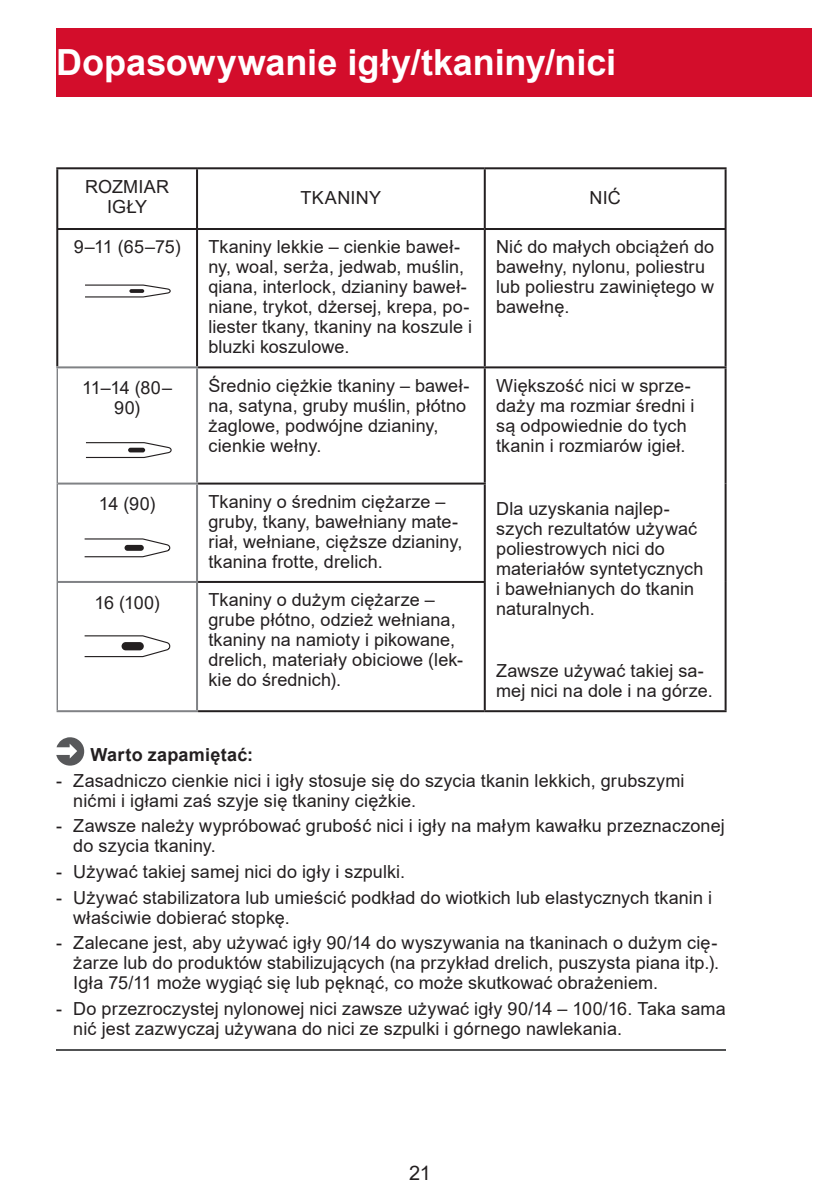
<style>
.page{position:relative;width:840px;height:1191px;background:#fff}
.page>*{position:absolute;margin:0;border:0;box-sizing:border-box;transform-origin:0 0}
.t1{font:700 36px "Arial";color:#fff}
.t2{font:20px "Arial";color:#231f20}
.t3{font:18px/20px "Arial";letter-spacing:.005em;color:#231f20}
.t4{font:700 18px "Arial";letter-spacing:.015em;color:#231f20}
</style>
<div class="page">
<div style="left:56px;top:28px;width:755px;height:68px;background:#d30d2b"></div>
<hr style="left:56px;top:1049px;width:669px;height:1px;background:#515253">
<svg style="left:56px;top:737px;width:28px;height:28px"></svg>
<hr style="left:56px;top:167px;width:141px;height:2px;background:#231f20">
<hr style="left:56px;top:169px;width:2px;height:59px;background:#231f20">
<hr style="left:197px;top:167px;width:287px;height:2px;background:#231f20">
<hr style="left:196px;top:169px;width:2px;height:59px;background:#231f20">
<hr style="left:484px;top:167px;width:242px;height:2px;background:#231f20">
<hr style="left:483px;top:169px;width:2px;height:59px;background:#231f20">
<hr style="left:724px;top:169px;width:2px;height:59px;background:#231f20">
<hr style="left:56px;top:228px;width:141px;height:2px;background:#231f20">
<hr style="left:56px;top:230px;width:2px;height:136px;background:#231f20">
<hr style="left:197px;top:228px;width:287px;height:2px;background:#231f20">
<hr style="left:196px;top:230px;width:2px;height:136px;background:#231f20">
<hr style="left:484px;top:228px;width:242px;height:2px;background:#231f20">
<hr style="left:483px;top:230px;width:2px;height:136px;background:#231f20">
<hr style="left:724px;top:230px;width:2px;height:136px;background:#231f20">
<hr style="left:198px;top:366px;width:286px;height:2px;background:#231f20">
<hr style="left:484px;top:366px;width:242px;height:2px;background:#231f20">
<hr style="left:483px;top:368px;width:2px;height:114px;background:#231f20">
<hr style="left:724px;top:368px;width:2px;height:115px;background:#231f20">
<hr style="left:198px;top:482px;width:287px;height:2px;background:#231f20">
<hr style="left:483px;top:484px;width:2px;height:97px;background:#231f20">
<hr style="left:724px;top:483px;width:2px;height:99px;background:#231f20">
<hr style="left:198px;top:581px;width:287px;height:2px;background:#231f20">
<hr style="left:483px;top:583px;width:2px;height:127px;background:#231f20">
<hr style="left:724px;top:582px;width:2px;height:128px;background:#231f20">
<hr style="left:198px;top:710px;width:286px;height:2px;background:#231f20">
<hr style="left:484px;top:710px;width:242px;height:2px;background:#231f20">
<hr style="left:56px;top:366px;width:142px;height:2px;background:#808285">
<hr style="left:196px;top:368px;width:2px;height:114px;background:#808285">
<hr style="left:57px;top:368px;width:1px;height:115px;background:#808285">
<hr style="left:58px;top:482px;width:140px;height:2px;background:#808285">
<hr style="left:196px;top:484px;width:2px;height:97px;background:#808285">
<hr style="left:58px;top:581px;width:140px;height:2px;background:#808285">
<hr style="left:196px;top:583px;width:2px;height:127px;background:#808285">
<hr style="left:57px;top:483px;width:1px;height:99px;background:#808285">
<hr style="left:57px;top:582px;width:1px;height:128px;background:#808285">
<hr style="left:57px;top:710px;width:141px;height:2px;background:#808285">
<svg style="left:85px;top:284px;width:86px;height:14px"></svg>
<svg style="left:86px;top:442px;width:86px;height:17px"></svg>
<svg style="left:84px;top:538px;width:87px;height:20px"></svg>
<svg style="left:84px;top:635px;width:87px;height:22px"></svg>
<h1 class="t1" style="left:56px;top:37px;width:561px">Dopasowywanie igły/tkaniny/nici</h1>
<p class="t3" style="left:85px;top:176px;width:85px;text-align:center">ROZMIAR<br>IGŁY</p>
<p class="t3" style="left:300px;top:187px;width:82px">TKANINY</p>
<p class="t3" style="left:589px;top:187px;width:33px">NIĆ</p>
<p class="t3" style="left:74px;top:237px;width:108px">9–11 (65–75)</p>
<p class="t3" style="left:208px;top:237px;width:265px">Tkaniny lekkie – cienkie baweł&shy;ny, woal, serża, jedwab, muślin, qiana, interlock, dzianiny baweł&shy;niane, trykot, dżersej, krepa, po&shy;liester tkany, tkaniny na koszule i bluzki koszulowe.</p>
<p class="t3" style="left:496px;top:237px;width:219px">Nić do małych obciążeń do bawełny, nylonu, poliestru lub poliestru zawiniętego w bawełnę.</p>
<p class="t3" style="left:82px;top:378px;width:91px;text-align:center">11–14 (80–<br>90)</p>
<p class="t3" style="left:208px;top:375px;width:262px">Średnio ciężkie tkaniny – baweł&shy;na, satyna, gruby muślin, płótno żaglowe, podwójne dzianiny, cienkie wełny.</p>
<p class="t3" style="left:496px;top:375px;width:200px">Większość nici w sprze&shy;daży ma rozmiar średni i są odpowiednie do tych tkanin i rozmiarów igieł.</p>
<p class="t3" style="left:99px;top:494px;width:58px">14 (90)</p>
<p class="t3" style="left:208px;top:491px;width:255px">Tkaniny o średnim ciężarze – gruby, tkany, bawełniany mate&shy;riał, wełniane, cięższe dzianiny, tkanina frotte, drelich.</p>
<p class="t3" style="left:94px;top:592px;width:67px">16 (100)</p>
<p class="t3" style="left:208px;top:590px;width:256px">Tkaniny o dużym ciężarze – grube płótno, odzież wełniana, tkaniny na namioty i pikowane, drelich, materiały obiciowe (lek&shy;kie do średnich).</p>
<p class="t3" style="left:496px;top:498px;width:209px">Dla uzyskania najlep&shy;szych rezultatów używać poliestrowych nici do materiałów syntetycznych i bawełnianych do tkanin naturalnych.</p>
<p class="t3" style="left:496px;top:661px;width:218px">Zawsze używać takiej sa&shy;mej nici na dole i na górze.</p>
<p class="t4" style="left:90px;top:742px;width:164px">Warto zapamiętać:</p>
<p class="t3" style="left:73px;top:770px;width:612px;text-indent:-17px">- Zasadniczo cienkie nici i igły stosuje się do szycia tkanin lekkich, grubszymi nićmi i igłami zaś szyje się tkaniny ciężkie.</p>
<p class="t3" style="left:73px;top:816px;width:652px;text-indent:-17px">- Zawsze należy wypróbować grubość nici i igły na małym kawałku przeznaczonej do szycia tkaniny.</p>
<p class="t3" style="left:56px;top:861px;width:350px">- Używać takiej samej nici do igły i szpulki.</p>
<p class="t3" style="left:73px;top:887px;width:640px;text-indent:-17px">- Używać stabilizatora lub umieścić podkład do wiotkich lub elastycznych tkanin i właściwie dobierać stopkę.</p>
<p class="t3" style="left:73px;top:933px;width:647px;text-align:justify;text-indent:-17px">- Zalecane jest, aby używać igły 90/14 do wyszywania na tkaninach o dużym cię&shy;żarze lub do produktów stabilizujących (na przykład drelich, puszysta piana itp.).<br>Igła 75/11 może wygiąć się lub pęknąć, co może skutkować obrażeniem.</p>
<p class="t3" style="left:73px;top:998px;width:653px;text-indent:-17px">- Do przezroczystej nylonowej nici zawsze używać igły 90/14 – 100/16. Taka sama nić jest zazwyczaj używana do nici ze szpulki i górnego nawlekania.</p>
<p class="t2" style="left:409px;top:1159px;width:23px">21</p>
</div>
